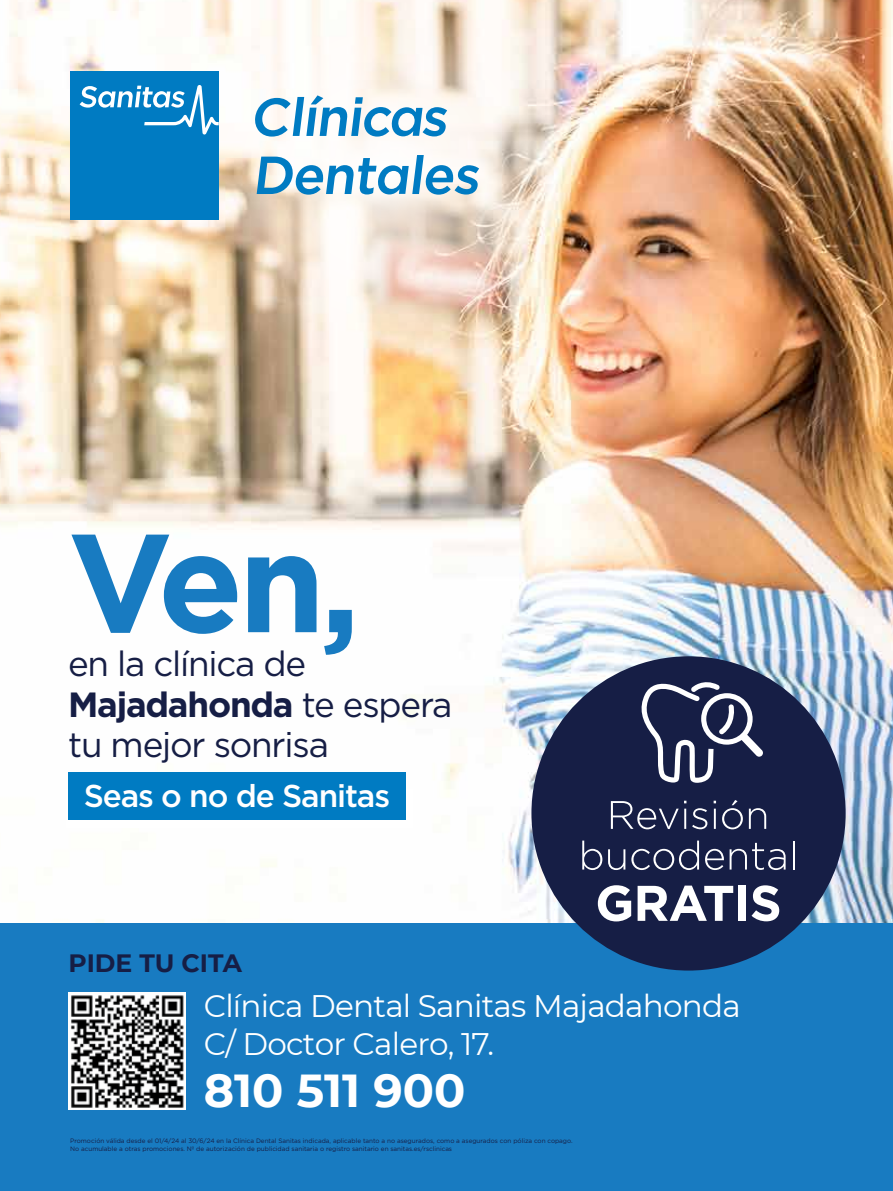
<style>
.page{position:relative;width:893px;height:1191px;background:#fff}
.page>*{position:absolute;margin:0;border:0;box-sizing:border-box;transform-origin:0 0}
.t1{font:700 139.35px "Gotham";color:#187bc1}
.t2{font:700 46.05px "Montserrat";color:#fff}
.t3{font:34.95px/40.3px "Gotham";letter-spacing:-.035em;color:#161e45}
.t4{font:500 31.65px "Gotham";letter-spacing:-.035em;color:#fff}
.t5{font:31.2px/37.3px "Montserrat";letter-spacing:-.025em;color:#fff}
.t6{font:700 25.05px "Montserrat";color:#161e45}
.t7{font:6.3px/8.1px "Gotham";color:#161e45}
.s1{font-weight:700}
</style>
<div class="page">
<img style="left:0;top:0;width:893px;height:923px">
<div style="left:66px;top:789px;width:346px;height:38px;background:#fff"></div>
<div style="left:0;top:923px;width:893px;height:268px;background:#187bc1"></div>
<img style="left:69px;top:992px;width:116px;height:117px">
<div style="left:531px;top:656px;width:315px;height:314px;background:#161e45;border-radius:50%"></div>
<svg style="left:611px;top:800px;width:75px;height:29px"></svg>
<svg style="left:692px;top:808px;width:15px;height:21px"></svg>
<hr style="left:714px;top:808px;width:2px;height:21px;background:#fff">
<svg style="left:722px;top:800px;width:21px;height:29px"></svg>
<svg style="left:749px;top:808px;width:17px;height:21px"></svg>
<svg style="left:582px;top:840px;width:20px;height:30px"></svg>
<svg style="left:608px;top:849px;width:17px;height:21px"></svg>
<svg style="left:631px;top:840px;width:68px;height:30px"></svg>
<svg style="left:705px;top:849px;width:19px;height:21px"></svg>
<svg style="left:730px;top:843px;width:56px;height:27px"></svg>
<hr style="left:793px;top:840px;width:2px;height:29px;background:#fff">
<svg style="left:598px;top:885px;width:33px;height:36px"></svg>
<svg style="left:638px;top:885px;width:95px;height:36px"></svg>
<div style="left:738px;top:886px;width:8px;height:35px;background:#fff"></div>
<svg style="left:751px;top:885px;width:28px;height:36px"></svg>
<svg style="left:641px;top:682px;width:122px;height:101px"></svg>
<div style="left:68px;top:772px;width:338px;height:47px;background:#007bc2"></div>
<svg style="left:196px;top:0;width:375px;height:362px"></svg>
<div style="left:70px;top:71px;width:149px;height:148px;background:#007bc2"></div>
<svg style="left:80px;top:85px;width:139px;height:49px"></svg>
<svg style="left:255px;top:95px;width:192px;height:42px"></svg>
<svg style="left:257px;top:155px;width:222px;height:40px"></svg>
<h1 class="t1" style="left:68px;top:490px;width:294px">Ven,</h1>
<h3 class="t3" style="left:68px;top:643px;width:386px">en la clínica de<br><span class="s1">Majadahonda</span> te espera tu mejor sonrisa</h3>
<h3 class="t4" style="left:84px;top:774px;width:308px">Seas o no de Sanitas</h3>
<h3 class="t6" style="left:69px;top:944px;width:175px">PIDE TU CITA</h3>
<h3 class="t5" style="left:204px;top:986px;width:539px">Clínica Dental Sanitas Majadahonda<br>C/ Doctor Calero, 17.</h3>
<h2 class="t2" style="left:204px;top:1057px;width:263px">810 511 900</h2>
<p class="t7" style="left:70px;top:1136px;width:504px">Promoción válida desde el 01/4/24 al 30/6/24 en la Clínica Dental Sanitas indicada, aplicable tanto a no asegurados, como a asegurados con póliza con copago.<br>No acumulable a otras promociones. Nº de autorización de publicidad sanitaria o registro sanitario en sanitas.es/rsclinicas</p>
</div>
